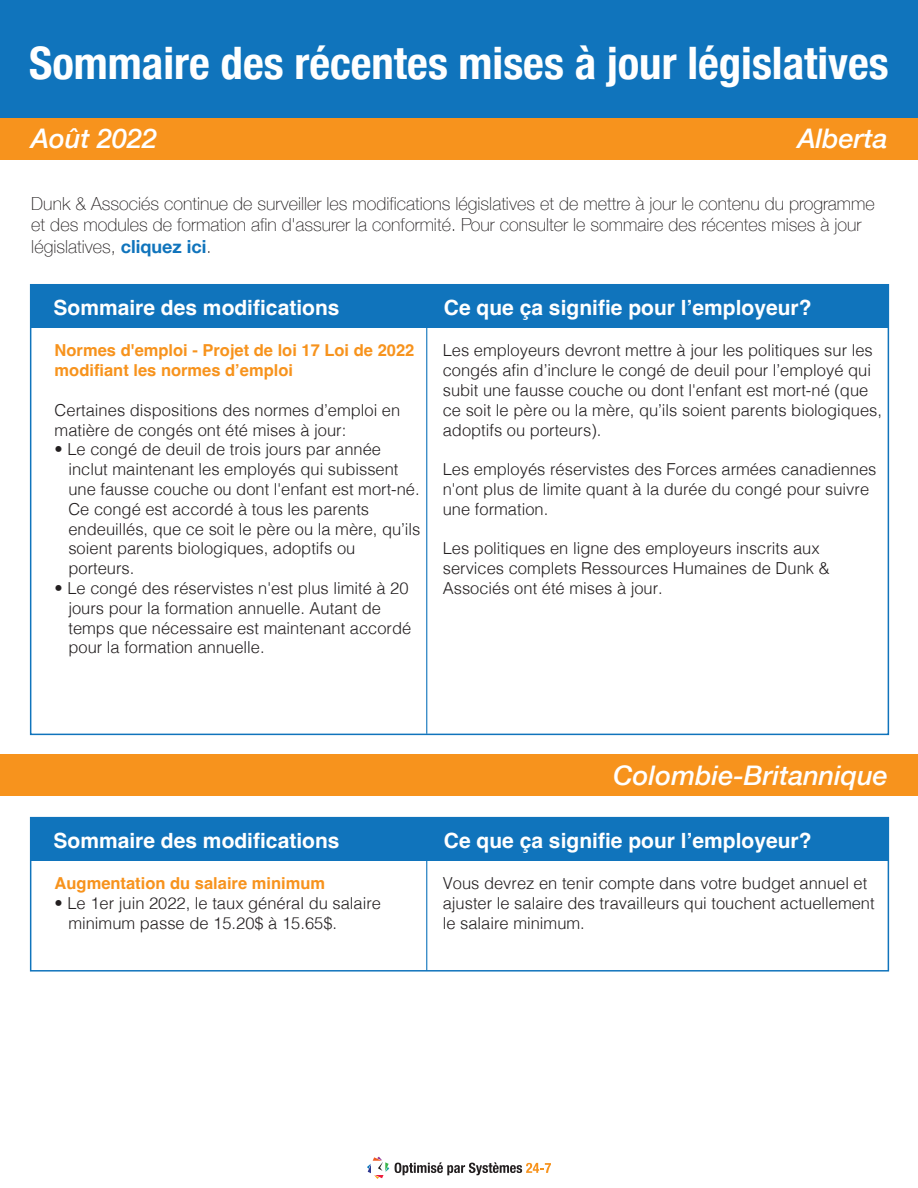
<style>
.page{position:relative;width:918px;height:1188px;background:#fff}
.page>*{position:absolute;margin:0;border:0;box-sizing:border-box;transform-origin:0 0}
.t1{font:700 condensed 44.85px "Helvetica Neue";color:#fff}
.t2{font:italic 500 27px "Helvetica Neue";color:#fff}
.t3{font:700 21px "Helvetica";color:#fff}
.t4{font:100 18px/21.6px "Helvetica Neue";color:#231f20}
.t5{font:300 16.5px/19.8px "Helvetica";color:#231f20}
.t6{font:700 16.5px/19.8px "Helvetica";color:#f7931d}
.s1{font-weight:700;color:#1074bc}
</style>
<div class="page">
<div style="left:0;top:0;width:918px;height:133px;background:#1074bc"></div>
<div style="left:0;top:118px;width:918px;height:41px;background:#f7931d"></div>
<svg style="left:395px;top:1162px;width:156px;height:13px"></svg>
<svg style="left:367px;top:1157px;width:22px;height:22px"></svg>
<div style="left:31px;top:285px;width:858px;height:43px;background:#1074bc"></div>
<div style="left:30px;top:284px;width:859px;height:451px;border:2px solid #1074bc"></div>
<hr style="left:426px;top:285px;width:1px;height:449px;background:#1074bc">
<div style="left:0;top:755px;width:918px;height:41px;background:#f7931d"></div>
<div style="left:31px;top:818px;width:858px;height:43px;background:#1074bc"></div>
<div style="left:30px;top:817px;width:859px;height:155px;border:2px solid #1074bc"></div>
<hr style="left:426px;top:818px;width:1px;height:153px;background:#1074bc">
<h1 class="t1" style="left:29px;top:26px;width:861px">Sommaire des récentes mises à jour législatives</h1>
<h2 class="t2" style="left:31px;top:115px;width:128px">Août 2022</h2>
<h2 class="t2" style="left:797px;top:115px;width:92px">Alberta</h2>
<p class="t4" style="left:31px;top:192px;width:845px">Dunk &amp; Associés continue de surveiller les modifications législatives et de mettre à jour le contenu du programme et des modules de formation afin d'assurer la conformité. Pour consulter le sommaire des récentes mises à jour législatives, <span class="s1">cliquez ici</span>.</p>
<p class="t3" style="left:54px;top:295px;width:287px">Sommaire des modifications</p>
<p class="t6" style="left:55px;top:343px;width:361px">Normes d'emploi - Projet de loi 17 Loi de 2022 modifiant les normes d’emploi</p>
<p class="t5" style="left:55px;top:399px;width:347px">Certaines dispositions des normes d’emploi en matière de congés ont été mises à jour:</p>
<p class="t5" style="left:68px;top:438px;width:354px;text-indent:-14px">• Le congé de deuil de trois jours par année inclut maintenant les employés qui subissent une fausse couche ou dont l'enfant est mort-né.<br>Ce congé est accordé à tous les parents endeuillés, que ce soit le père ou la mère, qu’ils soient parents biologiques, adoptifs ou porteurs.</p>
<p class="t5" style="left:68px;top:577px;width:344px;text-indent:-14px">• Le congé des réservistes n'est plus limité à 20 jours pour la formation annuelle. Autant de temps que nécessaire est maintenant accordé pour la formation annuelle.</p>
<p class="t3" style="left:444px;top:295px;width:369px">Ce que ça signifie pour l’employeur?</p>
<p class="t5" style="left:443px;top:340px;width:441px">Les employeurs devront mettre à jour les politiques sur les congés afin d’inclure le congé de deuil pour l’employé qui subit une fausse couche ou dont l'enfant est mort-né (que ce soit le père ou la mère, qu’ils soient parents biologiques, adoptifs ou porteurs).</p>
<p class="t5" style="left:443px;top:458px;width:435px">Les employés réservistes des Forces armées canadiennes n'ont plus de limite quant à la durée du congé pour suivre une formation.</p>
<p class="t5" style="left:443px;top:538px;width:388px">Les politiques en ligne des employeurs inscrits aux services complets Ressources Humaines de Dunk &amp;<br>Associés ont été mises à jour.</p>
<p class="t3" style="left:54px;top:828px;width:287px">Sommaire des modifications</p>
<p class="t6" style="left:55px;top:875px;width:272px">Augmentation du salaire minimum</p>
<p class="t5" style="left:68px;top:892px;width:314px;text-indent:-14px">• Le 1er juin 2022, le taux général du salaire minimum passe de 15.20$ à 15.65$.</p>
<h2 class="t2" style="left:613px;top:752px;width:276px">Colombie-Britannique</h2>
<p class="t3" style="left:444px;top:828px;width:369px">Ce que ça signifie pour l’employeur?</p>
<p class="t5" style="left:443px;top:872px;width:433px">Vous devrez en tenir compte dans votre budget annuel et ajuster le salaire des travailleurs qui touchent actuellement le salaire minimum.</p>
</div>
